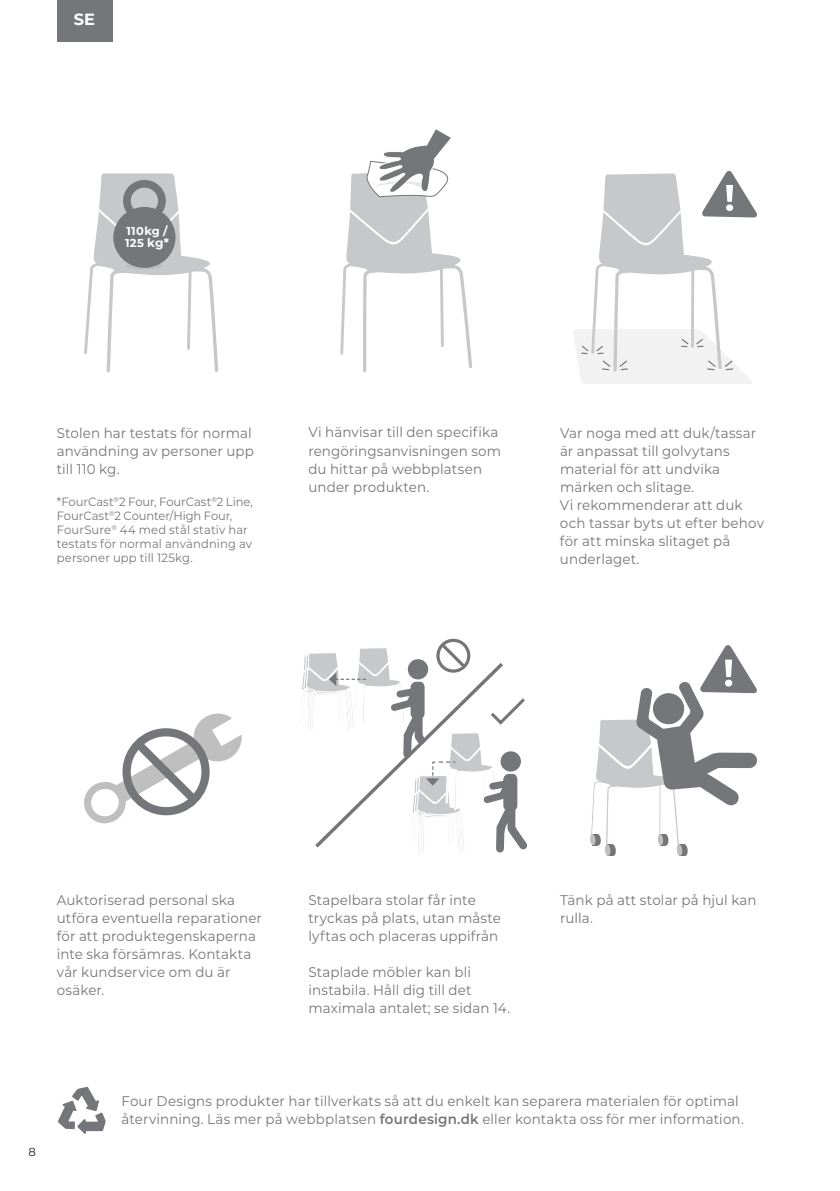
<style>
.page{position:relative;width:840px;height:1191px;background:#fff}
.page>*{position:absolute;margin:0;border:0;box-sizing:border-box;transform-origin:0 0}
.t1{font:700 16.2px "Montserrat";color:#fff}
.t2{font:14px/18px "Montserrat";letter-spacing:.01em;color:#757679;scale:.96 1}
.t3{font:12px/14px "Montserrat";letter-spacing:.005em;color:#757679;scale:.96 1}
.t4{font:11.6px "Montserrat";color:#231f20}
.t5{font:700 11.4px/12px "Montserrat";letter-spacing:.03em;color:#fff}
.s1{font-size:12px}
.s2{font-weight:600}
</style>
<div class="page">
<div style="left:57px;top:0;width:55px;height:41px;background:#757679"></div>
<svg style="left:84px;top:173px;width:134px;height:199px"></svg>
<div style="left:126px;top:263px;width:37px;height:6px;background:#bcbcbe;border-radius:50%"></div>
<div style="left:113px;top:207px;width:62px;height:61px;background:#757679;border-radius:50%"></div>
<div style="left:123px;top:180px;width:43px;height:42px;border:8px solid #757679;border-radius:50%"></div>
<svg style="left:340px;top:129px;width:132px;height:243px"></svg>
<svg style="left:84px;top:713px;width:158px;height:111px"></svg>
<svg style="left:573px;top:171px;width:184px;height:213px"></svg>
<svg style="left:590px;top:645px;width:167px;height:211px"></svg>
<svg style="left:58px;top:1086px;width:48px;height:48px"></svg>
<div style="left:436px;top:639px;width:34px;height:33px;border:3px solid #757679;border-radius:50%"></div>
<svg style="left:302px;top:640px;width:226px;height:214px"></svg>
<p class="t1" style="left:74px;top:8px;width:23px">SE</p>
<p class="t5" style="left:125px;top:225px;width:45px">110kg /<br>125 <span class="s1">kg*</span></p>
<p class="t2" style="left:57px;top:423px;width:207px">Stolen har testats för normal användning av personer upp till 110 kg.</p>
<p class="t3" style="left:57px;top:494px;width:206px">*FourCast<sup>®</sup>2 Four, FourCast<sup>®</sup>2 Line,<br>FourCast<sup>®</sup>2 Counter/High Four,<br>FourSure<sup>®</sup> 44 med stål stativ har testats för normal användning av personer upp till 125kg.</p>
<p class="t2" style="left:308px;top:423px;width:202px">Vi hänvisar till den specifika rengöringsanvisningen som du hittar på webbplatsen under produkten.</p>
<p class="t2" style="left:559px;top:423px;width:214px">Var noga med att duk/tassar är anpassat till golvytans material för att undvika märken och slitage.<br>Vi rekommenderar att duk och tassar byts ut efter behov för att minska slitaget på underlaget.</p>
<p class="t2" style="left:57px;top:890px;width:215px">Auktoriserad personal ska utföra eventuella reparationer för att produktegenskaperna inte ska försämras. Kontakta vår kundservice om du är osäker.</p>
<p class="t2" style="left:308px;top:890px;width:202px">Stapelbara stolar får inte tryckas på plats, utan måste lyftas och placeras uppifrån</p>
<p class="t2" style="left:308px;top:962px;width:211px">Staplade möbler kan bli instabila. Håll dig till det maximala antalet; se sidan 14.</p>
<p class="t2" style="left:559px;top:890px;width:206px">Tänk på att stolar på hjul kan rulla.</p>
<p class="t4" style="left:28px;top:1143px;width:9px">8</p>
<p class="t2" style="left:121px;top:1091px;width:649px">Four Designs produkter har tillverkats så att du enkelt kan separera materialen för optimal återvinning. Läs mer på webbplatsen <span class="s2">fourdesign.dk</span> eller kontakta oss för mer information.</p>
</div>
